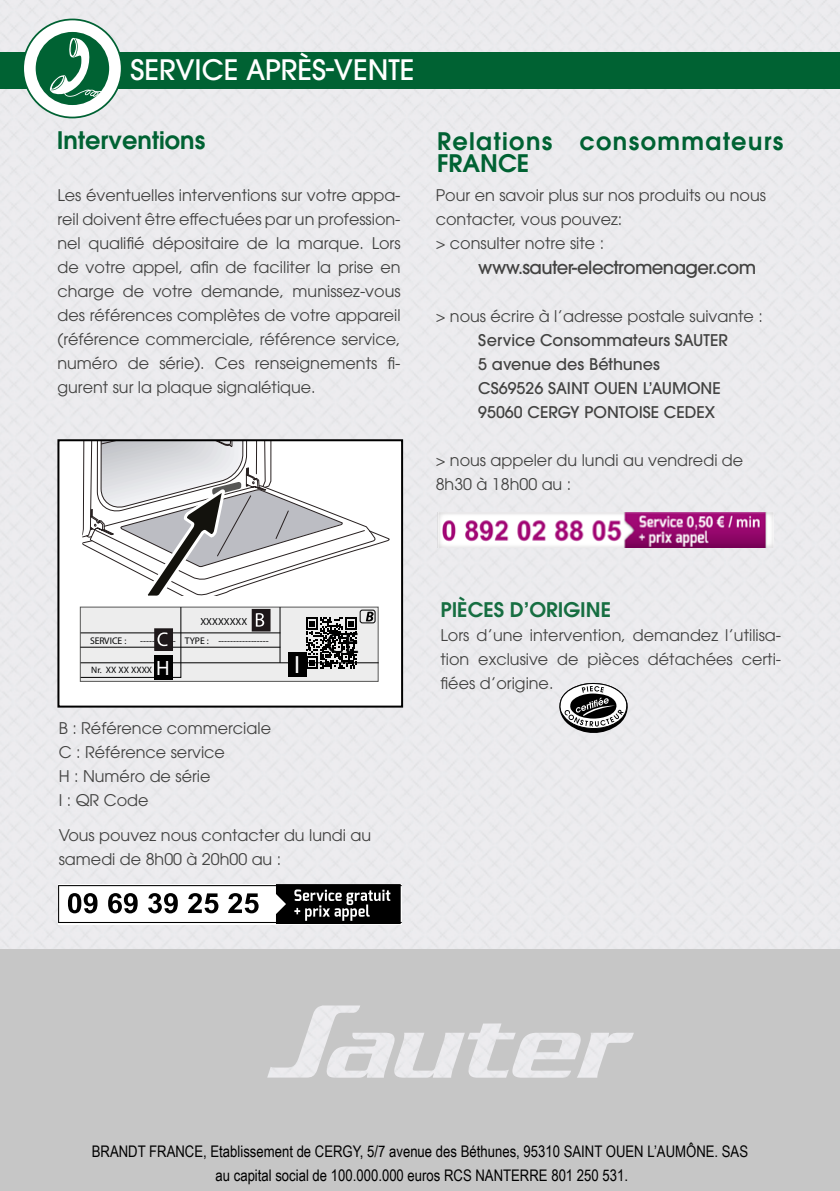
<style>
.page{position:relative;width:840px;height:1191px;background:#fff}
.page>*{position:absolute;margin:0;border:0;box-sizing:border-box;transform-origin:0 0}
.t1{font:500 29.8px "Bauhaus";color:#040506}
.t2{font:500 28px "ITC Avant Garde Std";color:#fff}
.t3{font:25px "Myriad Pro";color:#fff}
.t4{font:600 24px/22px "ITC Avant Garde Std";letter-spacing:.06em;color:#006233}
.t5{font:600 24px "ITC Avant Garde Std";color:#006233}
.t6{font:20.8px "Myriad Pro";color:#fff}
.t7{font:600 20px "ITC Avant Garde Std";color:#166e41}
.t8{font:500 18px "ITC Avant Garde Std";letter-spacing:-.03em;color:#424241}
.t9{font:16px/24px "ITC Avant Garde Std";color:#424241}
.t10{font:16px/24px "Arial Narrow";color:#000;text-align:center}
.t11{font:500 16px/24px "ITC Avant Garde Std";color:#424241}
.t12{font:700 10.2px "Helvetica";color:#040506}
.t13{font:700 9.6px "Helvetica";color:#040506}
.t14{font:9.2px "Helvetica";color:#040506}
.s1{font-weight:700}
</style>
<div class="page">
<div style="left:0;top:0;width:839px;height:949px;background:#ebebee"></div>
<svg style="left:559px;top:683px;width:68px;height:50px"></svg>
<div style="left:0;top:52px;width:839px;height:37px;background:#006233"></div>
<div style="left:23px;top:19px;width:99px;height:98px;background:#fff;border-radius:50%"></div>
<div style="left:22px;top:19px;width:100px;height:99px;border:2px solid #006233;border-radius:50%"></div>
<svg style="left:36px;top:32px;width:73px;height:73px"></svg>
<div style="left:37px;top:34px;width:71px;height:69px;background:#006233;border-radius:50%"></div>
<svg style="left:50px;top:38px;width:57px;height:60px"></svg>
<img style="left:437px;top:512px;width:336px;height:36px">
<svg style="left:58px;top:884px;width:343px;height:40px"></svg>
<div style="left:58px;top:440px;width:344px;height:266px;background:#fff"></div>
<svg style="left:82px;top:442px;width:294px;height:154px"></svg>
<div style="left:57px;top:439px;width:346px;height:268px;border:2px solid #000"></div>
<div style="left:80px;top:607px;width:298px;height:74px;background:#ededed"></div>
<div style="left:80px;top:607px;width:298px;height:74px;border:1px solid #575756"></div>
<hr style="left:81px;top:662px;width:297px;height:1px;background:#000">
<hr style="left:279px;top:607px;width:1px;height:56px;background:#000">
<hr style="left:80px;top:647px;width:200px;height:1px;background:#000">
<hr style="left:81px;top:632px;width:199px;height:1px;background:#000">
<svg style="left:306px;top:617px;width:51px;height:51px"></svg>
<svg style="left:365px;top:612px;width:8px;height:9px"></svg>
<div style="left:359px;top:610px;width:16px;height:13px;border:1px solid #000;border-radius:2px"></div>
<svg style="left:251px;top:609px;width:19px;height:22px"></svg>
<svg style="left:80px;top:606px;width:101px;height:72px"></svg>
<div style="left:288px;top:652px;width:18px;height:24px;background:#000"></div>
<div style="left:154px;top:655px;width:19px;height:25px;background:#000"></div>
<div style="left:0;top:949px;width:839px;height:242px;background:#c6c6c6"></div>
<h2 class="t2" style="left:130px;top:52px;width:285px">SERVICE APRÈS-VENTE</h2>
<h3 class="t5" style="left:57px;top:125px;width:150px">Interventions</h3>
<p class="t9" style="left:57px;top:183px;width:344px;text-align:justify">Les éventuelles interventions sur votre appa&shy;reil doivent être effectuées par un profession&shy;nel qualifié dépositaire de la marque. Lors de votre appel, afin de faciliter la prise en charge de votre demande, munissez-vous des références complètes de votre appareil (référence commerciale, référence service, numéro de série). Ces renseignements fi&shy;gurent sur la plaque signalétique.</p>
<h3 class="t4" style="left:437px;top:129px;width:348px">Relations consommateurs<br>FRANCE</h3>
<p class="t9" style="left:435px;top:183px;width:331px">Pour en savoir plus sur nos produits ou nous contacter, vous pouvez:<br>&gt; consulter notre site :</p>
<p class="t8" style="left:478px;top:255px;width:279px">www.sauter-electromenager.com</p>
<p class="t9" style="left:435px;top:303px;width:328px">&gt; nous écrire à l’adresse postale suivante :</p>
<p class="t11" style="left:478px;top:327px;width:251px">Service Consommateurs SAUTER<br>5 avenue des Béthunes<br>CS69526 SAINT OUEN L’AUMONE<br>95060 CERGY PONTOISE CEDEX</p>
<p class="t9" style="left:435px;top:447px;width:309px">&gt; nous appeler du lundi au vendredi de<br>8h30 à 18h00 au :</p>
<p class="t13" style="left:90px;top:634px;width:38px">SERVICE :</p>
<p class="t12" style="left:200px;top:615px;width:48px">XXXXXXXX</p>
<p class="t14" style="left:91px;top:664px;width:62px"><span class="s1">Nr.</span> XX XX XXXX</p>
<h3 class="t6" style="left:156px;top:655px;width:15px">H</h3>
<h3 class="t3" style="left:294px;top:649px;width:7px">I</h3>
<p class="t9" style="left:59px;top:716px;width:214px">B : Référence commerciale<br>C : Référence service<br>H : Numéro de série<br>I : QR Code</p>
<h1 class="t1" style="left:326px;top:624px;width:34px">CE</h1>
<p class="t9" style="left:59px;top:823px;width:314px">Vous pouvez nous contacter du lundi au samedi de 8h00 à 20h00 au :</p>
<p class="t7" style="left:440px;top:597px;width:172px">PIÈCES D’ORIGINE</p>
<p class="t9" style="left:440px;top:623px;width:342px;text-align:justify">Lors d’une intervention, demandez l’utilisa&shy;tion exclusive de pièces détachées certi&shy;fiées d’origine.</p>
<p class="t10" style="left:92px;top:1139px;width:657px">BRANDT FRANCE, Etablissement de CERGY, 5/7 avenue des Béthunes, 95310 SAINT OUEN L’AUMÔNE. SAS au capital social de 100.000.000 euros RCS NANTERRE 801 250 531.</p>
</div>
